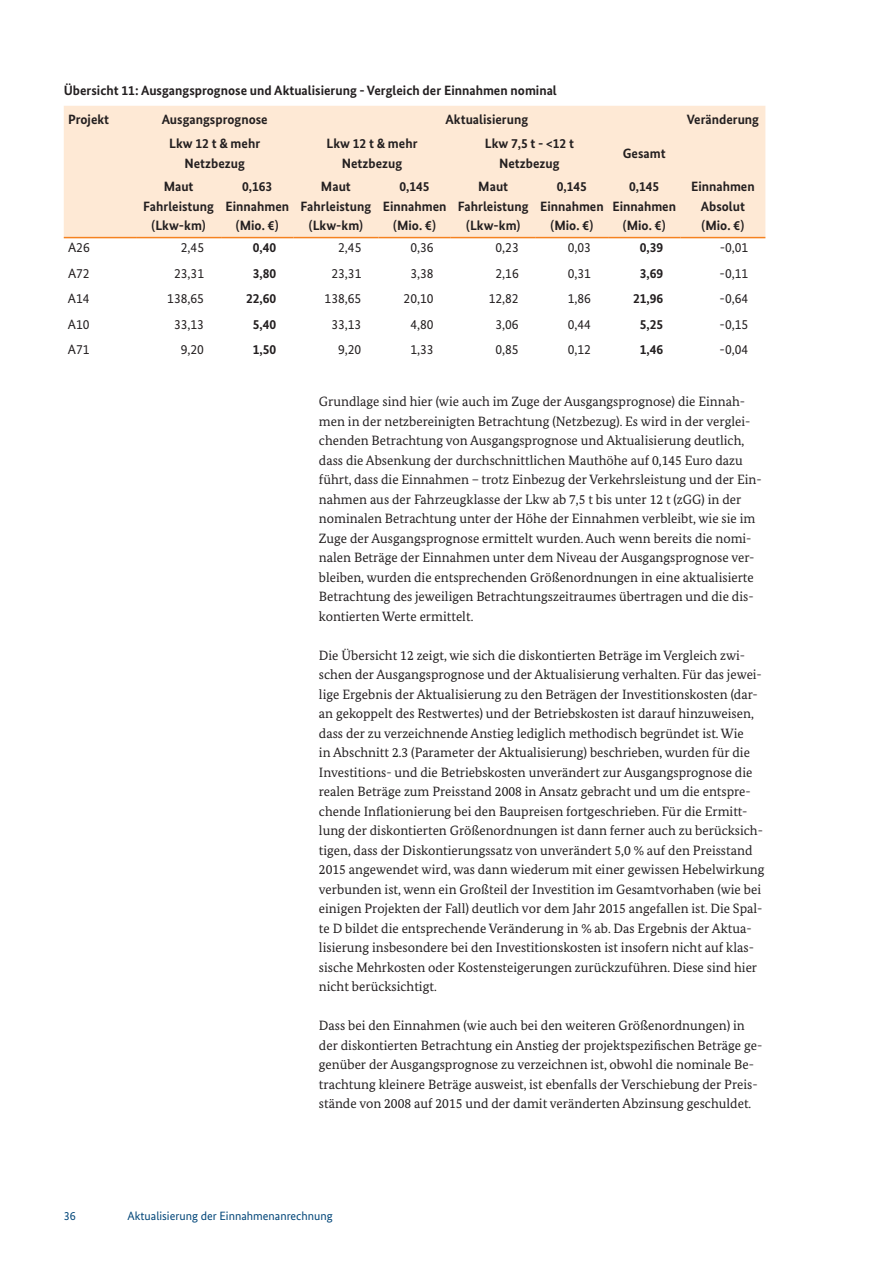
<style>
.page{position:relative;width:893px;height:1263px;background:#fff}
.page>*{position:absolute;margin:0;border:0;box-sizing:border-box;transform-origin:0 0}
.t1{font:13.5px/19.5px "Bundes Serif";color:#231f20}
.t2{font:700 13.5px/19.5px "Bundes Sans";color:#231f20;text-align:center}
.t3{font:13.5px "Bundes Sans";color:#231f20}
.t4{font:12px "Bundes Sans";color:#004578}
</style>
<div class="page">
<div style="left:64px;top:106px;width:701px;height:131px;background:#fee9d5"></div>
<hr style="left:64px;top:237px;width:72px;height:1px;background:#f58220">
<hr style="left:136px;top:237px;width:85px;height:1px;background:#f58220">
<hr style="left:221px;top:237px;width:72px;height:1px;background:#f58220">
<hr style="left:293px;top:237px;width:85px;height:1px;background:#f58220">
<hr style="left:378px;top:237px;width:73px;height:1px;background:#f58220">
<hr style="left:451px;top:237px;width:85px;height:1px;background:#f58220">
<hr style="left:536px;top:237px;width:72px;height:1px;background:#f58220">
<hr style="left:608px;top:237px;width:72px;height:1px;background:#f58220">
<hr style="left:680px;top:237px;width:85px;height:1px;background:#f58220">
<p class="t2" style="left:68px;top:76px;width:490px;line-height:28.5px;text-align:left;text-indent:-4px">Übersicht 11: Ausgangsprognose und Aktualisierung - Vergleich der Einnahmen nominal<br>Projekt</p>
<p class="t2" style="left:162px;top:109px;width:108px">Ausgangsprognose</p>
<p class="t2" style="left:446px;top:109px;width:84px">Aktualisierung</p>
<p class="t2" style="left:687px;top:109px;width:74px">Veränderung</p>
<p class="t2" style="left:169px;top:133px;width:92px">Lkw 12 t &amp; mehr<br>Netzbezug</p>
<p class="t2" style="left:327px;top:133px;width:92px">Lkw 12 t &amp; mehr<br>Netzbezug</p>
<p class="t2" style="left:485px;top:133px;width:91px">Lkw 7,5 t - &lt;12 t<br>Netzbezug</p>
<p class="t2" style="left:623px;top:143px;width:44px">Gesamt</p>
<p class="t2" style="left:143px;top:177px;width:72px">Maut<br>Fahrleistung (Lkw-km)</p>
<p class="t2" style="left:225px;top:177px;width:65px">0,163<br>Einnahmen (Mio. €)</p>
<p class="t2" style="left:301px;top:177px;width:72px">Maut<br>Fahrleistung (Lkw-km)</p>
<p class="t2" style="left:383px;top:177px;width:65px">0,145<br>Einnahmen (Mio. €)</p>
<p class="t2" style="left:458px;top:177px;width:72px">Maut<br>Fahrleistung (Lkw-km)</p>
<p class="t2" style="left:540px;top:177px;width:65px">0,145<br>Einnahmen (Mio. €)</p>
<p class="t2" style="left:612px;top:177px;width:65px">0,145<br>Einnahmen (Mio. €)</p>
<p class="t2" style="left:691px;top:177px;width:65px">Einnahmen<br>Absolut (Mio. €)</p>
<p class="t3" style="left:68px;top:239px;width:23px">A26</p>
<p class="t3" style="left:181px;top:239px;width:25px">2,45</p>
<p class="t2" style="left:253px;top:238px;width:25px">0,40</p>
<p class="t3" style="left:338px;top:239px;width:25px">2,45</p>
<p class="t3" style="left:410px;top:239px;width:25px">0,36</p>
<p class="t3" style="left:495px;top:239px;width:25px">0,23</p>
<p class="t3" style="left:568px;top:239px;width:25px">0,03</p>
<p class="t2" style="left:640px;top:238px;width:25px">0,39</p>
<p class="t3" style="left:720px;top:239px;width:30px">-0,01</p>
<p class="t3" style="left:68px;top:265px;width:23px">A72</p>
<p class="t3" style="left:174px;top:265px;width:32px">23,31</p>
<p class="t2" style="left:253px;top:263px;width:25px">3,80</p>
<p class="t3" style="left:331px;top:265px;width:32px">23,31</p>
<p class="t3" style="left:410px;top:265px;width:25px">3,38</p>
<p class="t3" style="left:495px;top:265px;width:25px">2,16</p>
<p class="t3" style="left:568px;top:265px;width:25px">0,31</p>
<p class="t2" style="left:640px;top:263px;width:25px">3,69</p>
<p class="t3" style="left:720px;top:265px;width:30px">-0,11</p>
<p class="t3" style="left:68px;top:290px;width:23px">A14</p>
<p class="t3" style="left:167px;top:290px;width:38px">138,65</p>
<p class="t2" style="left:246px;top:289px;width:32px">22,60</p>
<p class="t3" style="left:325px;top:290px;width:38px">138,65</p>
<p class="t3" style="left:404px;top:290px;width:32px">20,10</p>
<p class="t3" style="left:489px;top:290px;width:32px">12,82</p>
<p class="t3" style="left:568px;top:290px;width:25px">1,86</p>
<p class="t2" style="left:633px;top:289px;width:32px">21,96</p>
<p class="t3" style="left:720px;top:290px;width:30px">-0,64</p>
<p class="t3" style="left:68px;top:316px;width:23px">A10</p>
<p class="t3" style="left:174px;top:316px;width:32px">33,13</p>
<p class="t2" style="left:253px;top:314px;width:25px">5,40</p>
<p class="t3" style="left:331px;top:316px;width:32px">33,13</p>
<p class="t3" style="left:410px;top:316px;width:25px">4,80</p>
<p class="t3" style="left:495px;top:316px;width:25px">3,06</p>
<p class="t3" style="left:568px;top:316px;width:25px">0,44</p>
<p class="t2" style="left:640px;top:314px;width:25px">5,25</p>
<p class="t3" style="left:720px;top:316px;width:30px">-0,15</p>
<p class="t3" style="left:68px;top:341px;width:23px">A71</p>
<p class="t3" style="left:181px;top:341px;width:25px">9,20</p>
<p class="t2" style="left:253px;top:340px;width:25px">1,50</p>
<p class="t3" style="left:338px;top:341px;width:25px">9,20</p>
<p class="t3" style="left:410px;top:341px;width:25px">1,33</p>
<p class="t3" style="left:495px;top:341px;width:25px">0,85</p>
<p class="t3" style="left:568px;top:341px;width:25px">0,12</p>
<p class="t2" style="left:640px;top:340px;width:25px">1,46</p>
<p class="t3" style="left:720px;top:341px;width:30px">-0,04</p>
<p class="t1" style="left:319px;top:392px;width:444px">Grundlage sind hier (wie auch im Zuge der Ausgangsprognose) die Einnah&shy;men in der netzbereinigten Betrachtung (Netzbezug). Es wird in der verglei&shy;chenden Betrachtung von Ausgangsprognose und Aktualisierung deutlich, dass die Absenkung der durchschnittlichen Mauthöhe auf 0,145 Euro dazu führt, dass die Einnahmen – trotz Einbezug der Verkehrsleistung und der Ein&shy;nahmen aus der Fahrzeugklasse der Lkw ab 7,5 t bis unter 12 t (zGG) in der nominalen Betrachtung unter der Höhe der Einnahmen verbleibt, wie sie im Zuge der Ausgangsprognose ermittelt wurden. Auch wenn bereits die nomi&shy;nalen Beträge der Einnahmen unter dem Niveau der Ausgangsprognose ver&shy;bleiben, wurden die entsprechenden Größenordnungen in eine aktualisierte Betrachtung des jeweiligen Betrachtungszeitraumes übertragen und die dis&shy;kontierten Werte ermittelt.</p>
<p class="t1" style="left:319px;top:645px;width:447px">Die Übersicht 12 zeigt, wie sich die diskontierten Beträge im Vergleich zwi&shy;schen der Ausgangsprognose und der Aktualisierung verhalten. Für das jewei&shy;lige Ergebnis der Aktualisierung zu den Beträgen der Investitionskosten (dar&shy;an gekoppelt des Restwertes) und der Betriebskosten ist darauf hinzuweisen, dass der zu verzeichnende Anstieg lediglich methodisch begründet ist. Wie<br>in Abschnitt 2.3 (Parameter der Aktualisierung) beschrieben, wurden für die Investitions- und die Betriebskosten unverändert zur Ausgangsprognose die realen Beträge zum Preisstand 2008 in Ansatz gebracht und um die entspre&shy;chende Inflationierung bei den Baupreisen fortgeschrieben. Für die Ermitt&shy;lung der diskontierten Größenordnungen ist dann ferner auch zu berücksich&shy;tigen, dass der Diskontierungssatz von unverändert 5,0 % auf den Preisstand 2015 angewendet wird, was dann wiederum mit einer gewissen Hebelwirkung verbunden ist, wenn ein Großteil der Investition im Gesamtvorhaben (wie bei einigen Projekten der Fall) deutlich vor dem Jahr 2015 angefallen ist. Die Spal&shy;te D bildet die entsprechende Veränderung in % ab. Das Ergebnis der Aktua&shy;lisierung insbesondere bei den Investitionskosten ist insofern nicht auf klas&shy;sische Mehrkosten oder Kostensteigerungen zurückzuführen. Diese sind hier nicht berücksichtigt.</p>
<p class="t1" style="left:319px;top:1016px;width:445px">Dass bei den Einnahmen (wie auch bei den weiteren Größenordnungen) in der diskontierten Betrachtung ein Anstieg der projektspezifischen Beträge ge&shy;genüber der Ausgangsprognose zu verzeichnen ist, obwohl die nominale Be&shy;trachtung kleinere Beträge ausweist, ist ebenfalls der Verschiebung der Preis&shy;stände von 2008 auf 2015 und der damit veränderten Abzinsung geschuldet.</p>
<p class="t4" style="left:64px;top:1209px;width:13px">36</p>
<p class="t4" style="left:128px;top:1209px;width:207px">Aktualisierung der Einnahmenanrechnung</p>
</div>
